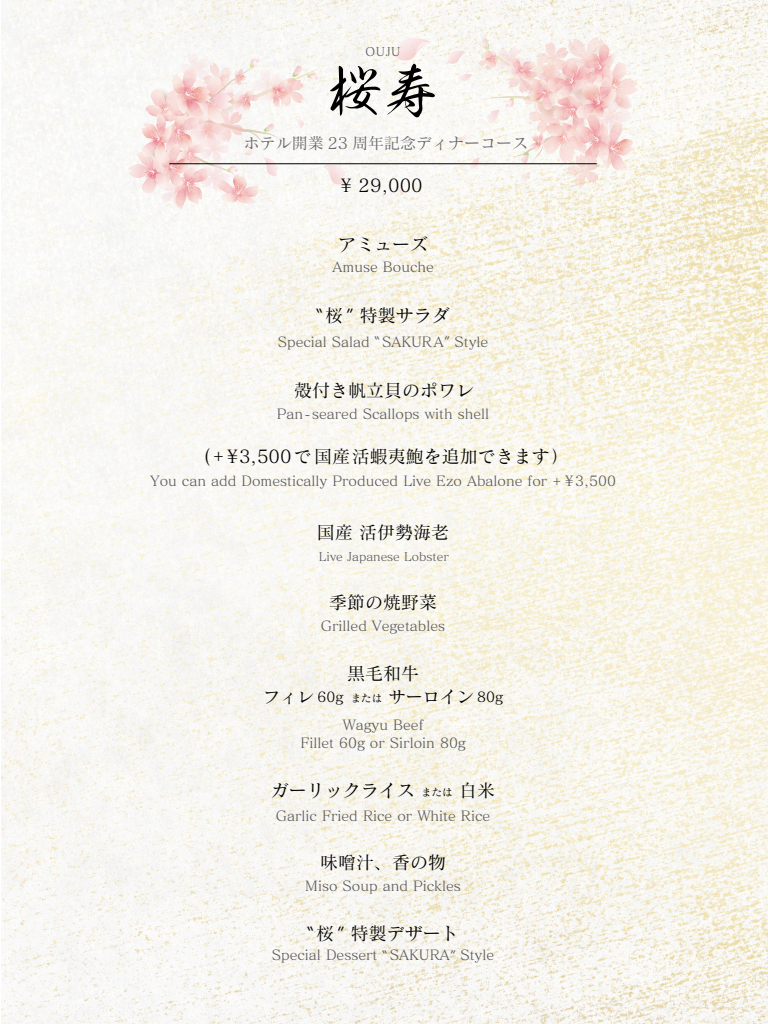
<style>
.page{position:relative;width:768px;height:1024px;background:#fff}
.page>*{position:absolute;margin:0;border:0;box-sizing:border-box;transform-origin:0 0}
.t1{font:59px "Kso Shinryu Sou";color:#000}
.t2{font:18px "Matisse Pro N M";color:#000}
.t3{font:17px "Matisse Pro N M";color:#000}
.t4{font:16px "Matisse Pro N M";color:#666}
.t5{font:14px/18px "Matisse Pro N M";color:#595757;text-align:center}
.t6{font:12px "Matisse Pro N M";color:#595757}
.s1{font-family:"Skia"}
.s2{font-size:14px}
.s3{font-size:10.5px}
</style>
<div class="page">
<img style="left:1px;top:0;width:767px;height:1024px">
<img style="left:128px;top:38px;width:509px;height:170px">
<hr style="left:169px;top:164px;width:428px;height:1px;background:#000">
<p class="t6" style="left:366px;top:44px;width:37px">OUJU</p>
<h1 class="t1" style="left:326px;top:61px;width:116px">桜寿</h1>
<p class="t4" style="left:244px;top:133px;width:286px">ホテル開業 23 周年記念ディナーコース</p>
<p class="t2" style="left:341px;top:174px;width:84px">¥ 29,000</p>
<p class="t2" style="left:338px;top:233px;width:91px">アミューズ</p>
<p class="t5" style="left:333px;top:258px;width:103px">Amuse Bouche</p>
<p class="t2" style="left:316px;top:304px;width:135px"><span class="s1">“</span>桜 <span class="s1">”</span> 特製サラダ</p>
<p class="t5" style="left:278px;top:332px;width:212px">Special Salad <span class="s1">“</span>SAKURA<span class="s1">”</span> Style</p>
<p class="t2" style="left:294px;top:380px;width:181px">殻付き帆立貝のポワレ</p>
<p class="t5" style="left:277px;top:405px;width:214px">Pan- seared Scallops with shell</p>
<p class="t2" style="left:203px;top:445px;width:368px">( +¥3,500で国産活蝦夷鮑を追加できます）</p>
<p class="t5" style="left:150px;top:472px;width:467px">You can add Domestically Produced Live Ezo Abalone for + ¥3,500</p>
<p class="t2" style="left:317px;top:521px;width:134px">国産 活伊勢海老</p>
<p class="t6" style="left:319px;top:549px;width:131px">Live Japanese Lobster</p>
<p class="t2" style="left:329px;top:592px;width:109px">季節の焼野菜</p>
<p class="t5" style="left:321px;top:617px;width:126px">Grilled Vegetables</p>
<p class="t2" style="left:347px;top:662px;width:73px">黒毛和牛</p>
<p class="t3" style="left:263px;top:686px;width:241px">フィレ <span class="s2">60g</span> <span class="s3">または</span> サーロイン <span class="s2">80g</span></p>
<p class="t5" style="left:300px;top:716px;width:167px">Wagyu Beef<br>Fillet 60g or Sirloin 80g</p>
<p class="t2" style="left:271px;top:779px;width:226px">ガーリックライス <span class="s3">または</span> 白米</p>
<p class="t5" style="left:276px;top:806px;width:216px">Garlic Fried Rice or White Rice</p>
<p class="t2" style="left:320px;top:851px;width:127px">味噌汁、香の物</p>
<p class="t5" style="left:305px;top:876px;width:157px">Miso Soup and Pickles</p>
<p class="t2" style="left:307px;top:922px;width:153px"><span class="s1">“</span>桜 <span class="s1">”</span> 特製デザート</p>
<p class="t5" style="left:272px;top:946px;width:224px">Special Dessert <span class="s1">“</span> SAKURA<span class="s1">”</span> Style</p>
</div>
